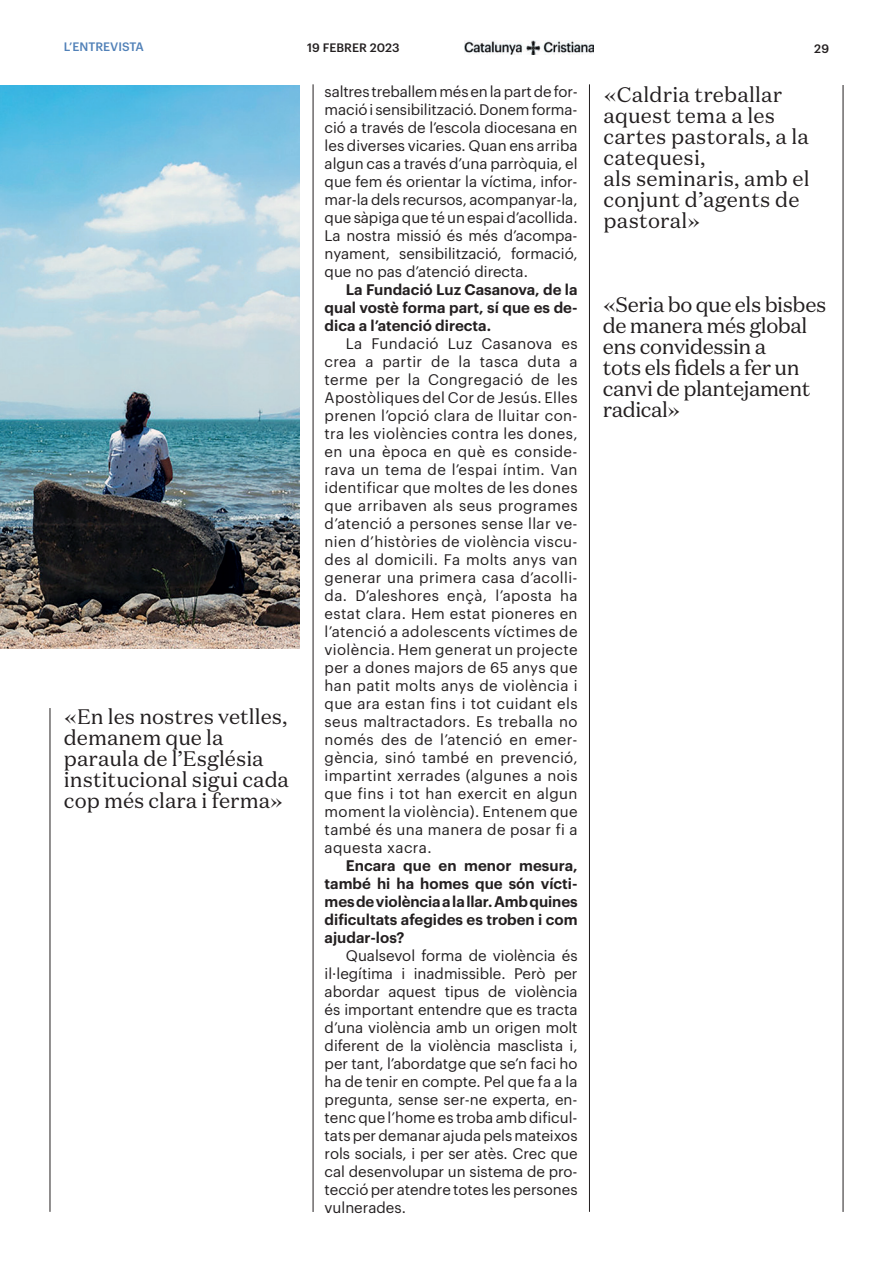
<style>
.page{position:relative;width:893px;height:1263px;background:#fff}
.page>*{position:absolute;margin:0;border:0;box-sizing:border-box;transform-origin:0 0}
.t1{font:21px/21px "Domaine Text";color:#231f20}
.t2{font:21px/21px "Domaine Text";letter-spacing:-.02em;color:#231f20}
.t3{font:15px/18px "Graphik";color:#231f20;text-align:justify}
.t4{font:600 15px/18px "Graphik";color:#231f20;text-align:justify}
.t5{font:500 12px "Graphik";color:#231f20}
.t6{font:500 12px "Graphik";color:#5181b8}
</style>
<div class="page">
<img style="left:464px;top:41px;width:130px;height:14px">
<hr style="left:50px;top:708px;width:1px;height:504px;background:#231f20">
<hr style="left:843px;top:85px;width:1px;height:1127px;background:#231f20">
<hr style="left:313px;top:84px;width:1px;height:1128px;background:#231f20">
<hr style="left:589px;top:84px;width:1px;height:1128px;background:#231f20">
<img style="left:0;top:85px;width:299px;height:563px">
<p class="t6" style="left:64px;top:38px;width:82px">L’ENTREVISTA</p>
<p class="t5" style="left:307px;top:38px;width:94px">19 FEBRER 2023</p>
<p class="t5" style="left:814px;top:39px;width:16px">29</p>
<p class="t3" style="left:325px;top:81px;width:255px">saltres treballem més en la part de for&shy;mació i sensibilització. Donem forma&shy;ció a través de l’escola diocesana en les diverses vicaries. Quan ens arriba algun cas a través d’una parròquia, el que fem és orientar la víctima, infor&shy;mar-la dels recursos, acompanyar-la, que sàpiga que té un espai d’acollida.<br>La nostra missió és més d’acompa&shy;nyament, sensibilització, formació, que no pas d’atenció directa.</p>
<p class="t4" style="left:325px;top:279px;width:254px;text-indent:21px">La Fundació Luz Casanova, de la qual vostè forma part, sí que es de&shy;dica a l’atenció directa.</p>
<p class="t3" style="left:325px;top:333px;width:255px;text-indent:21px">La Fundació Luz Casanova es crea a partir de la tasca duta a terme per la Congregació de les Apostòliques del Cor de Jesús. Elles prenen l’opció clara de lluitar con&shy;tra les violències contra les dones, en una època en què es conside&shy;rava un tema de l’espai íntim. Van identificar que moltes de les dones que arribaven als seus programes d’atenció a persones sense llar ve&shy;nien d’històries de violència viscu&shy;des al domicili. Fa molts anys van generar una primera casa d’acolli&shy;da. D’aleshores ençà, l’aposta ha estat clara. Hem estat pioneres en l’atenció a adolescents víctimes de violència. Hem generat un projecte per a dones majors de 65 anys que han patit molts anys de violència i que ara estan fins i tot cuidant els seus maltractadors. Es treballa no només des de l’atenció en emer&shy;gència, sinó també en prevenció, impartint xerrades (algunes a nois que fins i tot han exercit en algun moment la violència). Entenem que també és una manera de posar fi a aquesta xacra.</p>
<p class="t4" style="left:325px;top:855px;width:255px;text-indent:21px">Encara que en menor mesura, també hi ha homes que són vícti&shy;mes de violència a la llar. Amb quines dificultats afegides es troben i com ajudar-los?</p>
<p class="t3" style="left:325px;top:945px;width:254px;text-indent:21px">Qualsevol forma de violència és il·legítima i inadmissible. Però per abordar aquest tipus de violència és important entendre que es tracta d’una violència amb un origen molt diferent de la violència masclista i, per tant, l’abordatge que se’n faci ho ha de tenir en compte. Pel que fa a la pregunta, sense ser-ne experta, en&shy;tenc que l’home es troba amb dificul&shy;tats per demanar ajuda pels mateixos rols socials, i per ser atès. Crec que cal desenvolupar un sistema de pro&shy;tecció per atendre totes les persones vulnerades.</p>
<h1 class="t1" style="left:603px;top:83px;width:208px">«Caldria treballar aquest tema a les cartes pastorals, a la catequesi,<br>als seminaris, amb el conjunt d’agents de pastoral»</h1>
<h1 class="t2" style="left:603px;top:294px;width:225px">«Seria bo que els bisbes de manera més global ens convidessin a<br>tots els fidels a fer un canvi de plantejament radical»</h1>
<h1 class="t1" style="left:64px;top:706px;width:227px">«En les nostres vetlles, demanem que la paraula de l’Església institucional sigui cada cop més clara i ferma»</h1>
</div>
